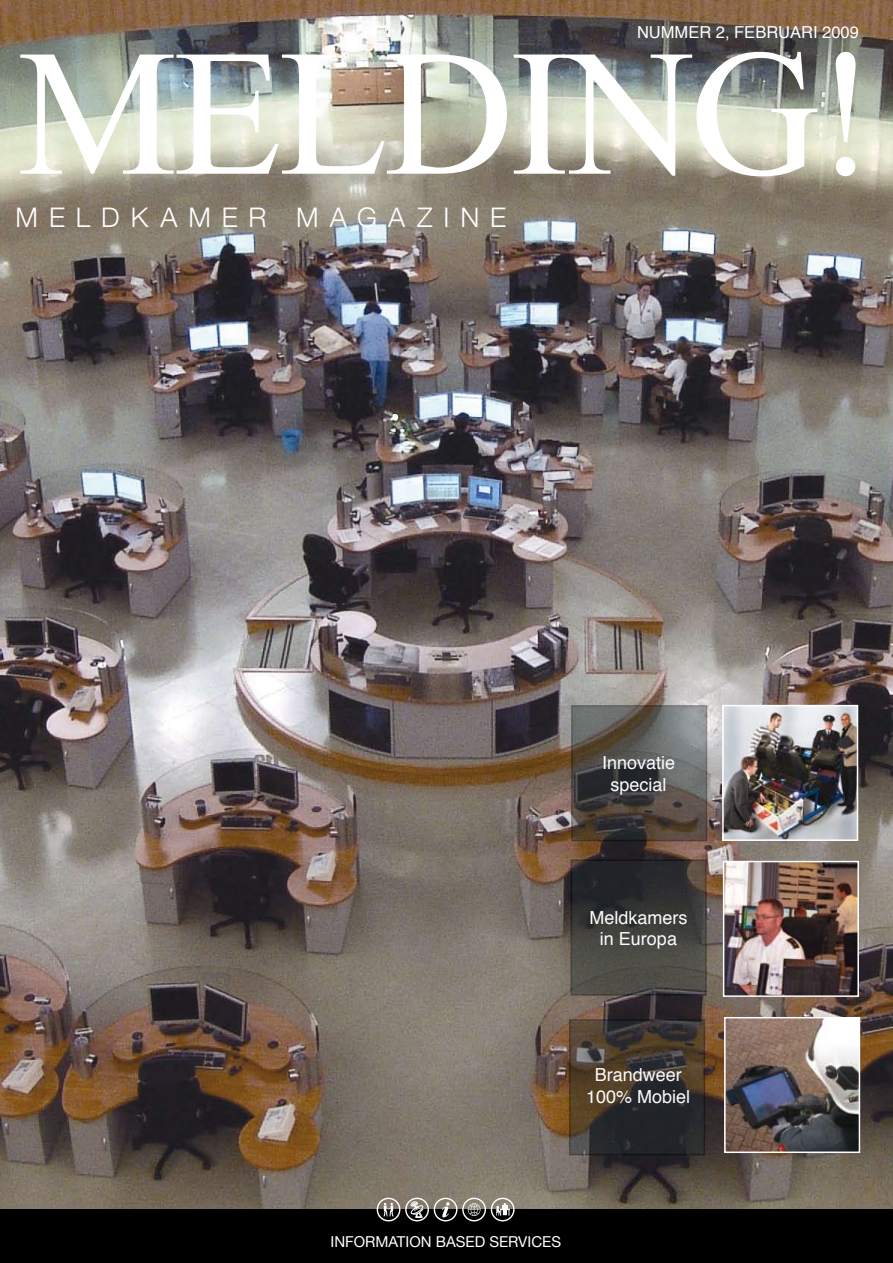
<style>
.page{position:relative;width:893px;height:1263px;background:#fff}
.page>*{position:absolute;margin:0;border:0;box-sizing:border-box;transform-origin:0 0}
.t1{font:180px "Times New Roman";letter-spacing:-.025em;color:#fff}
.t2{font:300 27px "Helvetica Neue";letter-spacing:.405em;color:#fff}
.t3{font:18px/21.6px "Helvetica";color:#fbfbfc;text-align:center}
.t4{font:16.5px "Helvetica";color:#fff}
.t5{font:15px "Helvetica Neue";color:#fff}
</style>
<div class="page">
<img style="left:0;top:0;width:893px;height:1208px">
<svg style="left:574px;top:862px;width:130px;height:130px;background:#3c3c3a"></svg>
<div style="left:571px;top:859px;width:136px;height:136px;border:2px solid #000"></div>
<svg style="left:572px;top:1022px;width:130px;height:130px;background:#3b342e"></svg>
<div style="left:569px;top:1019px;width:136px;height:136px;border:2px solid #000"></div>
<svg style="left:574px;top:708px;width:130px;height:130px;background:#55514e"></svg>
<div style="left:0;top:1208px;width:893px;height:55px;background:#000"></div>
<div style="left:377px;top:1198px;width:23px;height:23px;border:1px solid #fff;border-radius:50%"></div>
<div style="left:405px;top:1198px;width:24px;height:23px;border:1px solid #fff;border-radius:50%"></div>
<div style="left:434px;top:1198px;width:23px;height:23px;border:1px solid #fff;border-radius:50%"></div>
<div style="left:462px;top:1198px;width:24px;height:23px;border:1px solid #fff;border-radius:50%"></div>
<svg style="left:468px;top:1203px;width:12px;height:13px"></svg>
<div style="left:491px;top:1198px;width:24px;height:23px;border:1px solid #fff;border-radius:50%"></div>
<svg style="left:442px;top:1202px;width:8px;height:15px"></svg>
<svg style="left:410px;top:1200px;width:13px;height:18px"></svg>
<svg style="left:383px;top:1203px;width:10px;height:13px"></svg>
<svg style="left:496px;top:1203px;width:14px;height:12px"></svg>
<img style="left:726px;top:864px;width:130px;height:130px">
<div style="left:723px;top:861px;width:136px;height:136px;border:2px solid #fff"></div>
<img style="left:725px;top:708px;width:130px;height:130px">
<div style="left:722px;top:705px;width:136px;height:136px;border:2px solid #fff"></div>
<img style="left:727px;top:1020px;width:130px;height:130px">
<div style="left:724px;top:1017px;width:136px;height:136px;border:2px solid #fff"></div>
<p class="t4" style="left:637px;top:19px;width:223px">NUMMER 2, FEBRUARI 2009</p>
<h1 class="t1" style="left:17px;top:-8px;width:860px">MELDING!</h1>
<h2 class="t2" style="left:16px;top:201px;width:492px">MELDKAMER MAGAZINE</h2>
<p class="t3" style="left:602px;top:753px;width:75px">Innovatie special</p>
<p class="t3" style="left:589px;top:907px;width:100px">Meldkamers in Europa</p>
<p class="t3" style="left:586px;top:1064px;width:106px">Brandweer<br>100% Mobiel</p>
<p class="t5" style="left:330px;top:1233px;width:232px">INFORMATION BASED SERVICES</p>
</div>
